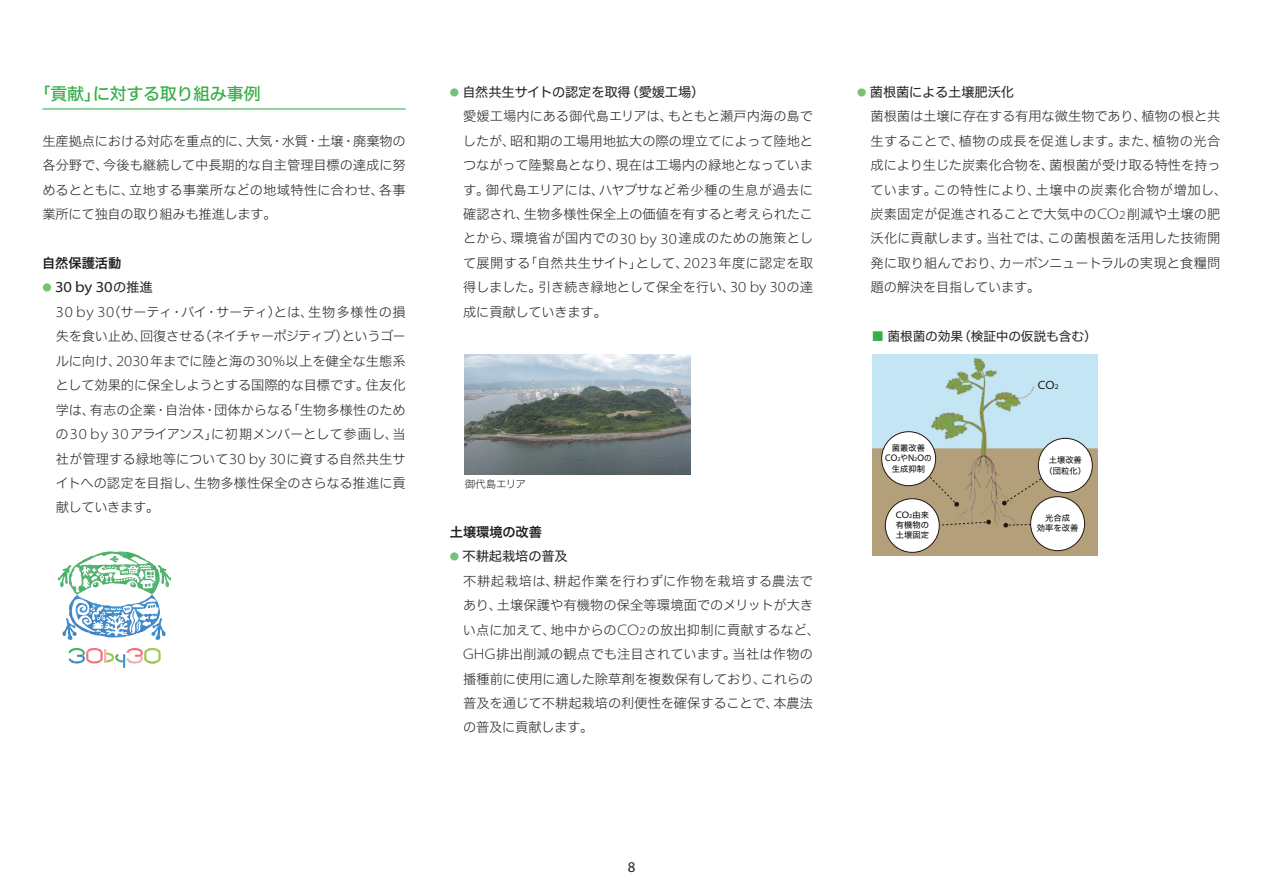
<style>
.page{position:relative;width:1263px;height:893px;background:#fff}
.page>*{position:absolute;margin:0;border:0;box-sizing:border-box;transform-origin:0 0}
.SDB横_大見出し{font:16.95px "Hira Kaku Std N W5";color:#36ad47}
.SDB横_本文{font:semi-expanded 15.3px "Myriad Pro";color:#231f20}
.t1{font:14.85px "Myriad Pro";color:#231f20}
.SDB横_本文-2{font:13.35px/24.5px "Hira Kaku Std N W2";letter-spacing:.005em;color:#231f20}
.SDB横_本文-3{font:13.35px/24.5px "Hira Kak ADK Std W2";letter-spacing:-.025em;color:#231f20;text-align:justify}
.SDB横_本文-4{font:13.35px "Hira Kaku Std N W4";letter-spacing:-.01em;color:#231f20}
.SDB横_中見出し{font:13.35px "Hira Kaku Std N W6";letter-spacing:-.005em;color:#231f20}
.SDB横_チャートタイトル{font:12.75px "Hira Kaku Std N W4";letter-spacing:-.01em;color:#231f20}
.t2{font:semi-expanded 12px "Myriad Pro";color:#211613}
.SDB横_注記{font:10.65px "Hira Kaku Std N W2";color:#231f20}
.t3{font:semi-expanded 9.6px "Myriad Pro";color:#030303;scale:.9 1}
.t4{font:semi-expanded 9.6px "Myriad Pro";color:#030303}
.t5{font:8.25px/10.4px "Hira Kaku Std N W4";color:#030303;text-align:center}
.s1{font-family:"Hira Kak ADK Std W5"}
.s2{font-family:"Hira Kak ADK Std W2"}
.s3{font-family:"Hira Kaku Std N W4";font-stretch:normal;font-size:9.3px;color:#7abf75}
.s4{font-family:"Hira Kak ADK Std W4";font-stretch:normal;font-size:13.35px}
.s5{font-family:"Hira Kaku Std N W4";font-stretch:normal;font-size:13.35px}
.s6{font-family:"Myriad Pro";font-weight:300;font-stretch:semi-expanded;font-size:15.3px}
.s7{font-family:"Hira Kaku Std N W2"}
.s8{font-size:9.3px;color:#7abf75}
.s9{font-family:"Hira Kak ADK Std W4"}
.s10{font-family:"Hira Kak ADK Std W6"}
.s11{font-family:"Myriad Pro";font-weight:300;font-stretch:semi-expanded;font-size:12.15px}
.s12{color:#36ad47}
.s13{font-size:7.2px}
.s14{font-size:5.7px}
.s15{font-family:"Hira Kak ADK Std W4";font-stretch:normal;font-size:8.25px}
.s16{font-family:"Hira Kaku Std N W4";font-stretch:normal;font-size:8.25px}
</style>
<div class="page">
<hr style="left:43px;top:108px;width:363px;height:1px;background:#36ad47">
<img style="left:872px;top:354px;width:225px;height:202px">
<svg style="left:1002px;top:471px;width:50px;height:35px"></svg>
<svg style="left:1003px;top:523px;width:27px;height:5px"></svg>
<svg style="left:939px;top:520px;width:52px;height:7px"></svg>
<svg style="left:921px;top:468px;width:38px;height:39px"></svg>
<div style="left:1038px;top:438px;width:54px;height:55px;background:#fff;border:1px solid #211613;border-radius:50%"></div>
<div style="left:1030px;top:496px;width:55px;height:55px;background:#fff;border:1px solid #211613;border-radius:50%"></div>
<div style="left:885px;top:498px;width:54px;height:55px;background:#fff;border:1px solid #211613;border-radius:50%"></div>
<div style="left:881px;top:431px;width:55px;height:55px;background:#fff;border:1px solid #211613;border-radius:50%"></div>
<img style="left:465px;top:354px;width:225px;height:120px">
<svg style="left:68px;top:648px;width:93px;height:20px"></svg>
<svg style="left:58px;top:551px;width:113px;height:89px"></svg>
<p class="SDB横_大見出し" style="left:34px;top:81px;width:229px">「貢献」<span class="s1">に</span>対<span class="s1">する</span>取<span class="s1">り</span>組<span class="s1">み</span>事例</p>
<p class="SDB横_本文-2" style="left:42px;top:128px;width:365px;text-align:justify">生産拠点<span class="s2">における</span>対応<span class="s2">を</span>重点的<span class="s2">に</span>、大気・水質・土壌・廃棄物<span class="s2">の</span>各分野<span class="s2">で</span>、今後<span class="s2">も</span>継続<span class="s2">して</span>中長期的<span class="s2">な</span>自主管理目標<span class="s2">の</span>達成<span class="s2">に</span>努<span class="s2">めるとともに</span>、立地<span class="s2">する</span>事業所<span class="s2">などの</span>地域特性<span class="s2">に</span>合<span class="s2">わせ</span>、各事業所<span class="s2">にて</span>独自<span class="s2">の</span>取<span class="s2">り</span>組<span class="s2">みも</span>推進<span class="s2">します</span>。</p>
<p class="SDB横_中見出し" style="left:42px;top:253px;width:81px">自然保護活動</p>
<p class="SDB横_本文" style="left:42px;top:278px;width:112px"><span class="s3">●</span> 30 by 30<span class="s4">の</span><span class="s5">推進</span></p>
<p class="SDB横_本文-3" style="left:56px;top:299px;width:352px"><span class="s6">30 by 30</span><span class="s7">（</span>サーティ<span class="s7">・</span>バイ<span class="s7">・</span>サーティ<span class="s7">）</span>とは<span class="s7">、生物多様性</span>の<span class="s7">損失</span>を<span class="s7">食</span>い<span class="s7">止</span>め<span class="s7">、回復</span>させる<span class="s7">（</span>ネイチャーポジティブ<span class="s7">）</span>というゴールに<span class="s7">向</span>け<span class="s7">、</span><span class="s6">2030</span><span class="s7">年</span>までに<span class="s7">陸</span>と<span class="s7">海</span>の<span class="s6">30%</span><span class="s7">以上</span>を<span class="s7">健全</span>な<span class="s7">生態系</span>として<span class="s7">効果的</span>に<span class="s7">保全</span>しようとする<span class="s7">国際的</span>な<span class="s7">目標</span>です<span class="s7">。住友化学</span>は<span class="s7">、有志</span>の<span class="s7">企業・自治体・団体</span>からなる<span class="s7">「生物多様性</span>のための<span class="s6">30 by 30</span>アライアンス<span class="s7">」</span>に<span class="s7">初期</span>メンバーとして<span class="s7">参画</span>し<span class="s7">、当社</span>が<span class="s7">管理</span>する<span class="s7">緑地等</span>について<span class="s6">30 by 30</span>に<span class="s7">資</span>する<span class="s7">自然共生</span>サイトへの<span class="s7">認定</span>を<span class="s7">目指</span>し<span class="s7">、生物多様性保全</span>のさらなる<span class="s7">推進</span>に<span class="s7">貢献</span>していきます<span class="s7">。</span></p>
<p class="SDB横_本文-4" style="left:450px;top:82px;width:256px"><span class="s8">●</span> 自然共生<span class="s9">サイトの</span>認定<span class="s9">を</span>取得（愛媛工場）</p>
<p class="SDB横_本文-3" style="left:463px;top:104px;width:352px"><span class="s7">愛媛工場内</span>にある<span class="s7">御代島</span>エリアは<span class="s7">、</span>もともと<span class="s7">瀬戸内海</span>の<span class="s7">島</span>でしたが<span class="s7">、昭和期</span>の<span class="s7">工場用地拡大</span>の<span class="s7">際</span>の<span class="s7">埋立</span>てによって<span class="s7">陸地</span>とつながって<span class="s7">陸繋島</span>となり<span class="s7">、現在</span>は<span class="s7">工場内</span>の<span class="s7">緑地</span>となっています<span class="s7">。御代島</span>エリアには<span class="s7">、</span>ハヤブサなど<span class="s7">希少種</span>の<span class="s7">生息</span>が<span class="s7">過去</span>に<span class="s7">確認</span>され<span class="s7">、生物多様性保全上</span>の<span class="s7">価値</span>を<span class="s7">有</span>すると<span class="s7">考</span>えられたことから<span class="s7">、環境省</span>が<span class="s7">国内</span>での<span class="s6">30 by 30</span><span class="s7">達成</span>のための<span class="s7">施策</span>として<span class="s7">展開</span>する<span class="s7">「自然共生</span>サイト<span class="s7">」</span>として<span class="s7">、</span><span class="s6">2023</span><span class="s7">年度</span>に<span class="s7">認定</span>を<span class="s7">取得</span>しました<span class="s7">。引</span>き<span class="s7">続</span>き<span class="s7">緑地</span>として<span class="s7">保全</span>を<span class="s7">行</span>い<span class="s7">、</span><span class="s6">30 by 30</span>の<span class="s7">達成</span>に<span class="s7">貢献</span>していきます<span class="s7">。</span></p>
<p class="SDB横_注記" style="left:465px;top:476px;width:63px">御代島<span class="s2">エリア</span></p>
<p class="SDB横_中見出し" style="left:450px;top:522px;width:94px">土壌環境<span class="s10">の</span>改善</p>
<p class="SDB横_本文-4" style="left:450px;top:546px;width:120px"><span class="s8">●</span> 不耕起栽培<span class="s9">の</span>普及</p>
<p class="SDB横_本文-2" style="left:463px;top:568px;width:359px">不耕起栽培<span class="s2">は</span>、耕起作業<span class="s2">を</span>行<span class="s2">わずに</span>作物<span class="s2">を</span>栽培<span class="s2">する</span>農法<span class="s2">であり</span>、土壌保護<span class="s2">や</span>有機物<span class="s2">の</span>保全等環境面<span class="s2">でのメリットが</span>大<span class="s2">きい</span>点<span class="s2">に</span>加<span class="s2">えて</span>、地中<span class="s2">からの</span><span class="s6">CO</span><span class="s11">2</span><span class="s2">の</span>放出抑制<span class="s2">に</span>貢献<span class="s2">するなど</span>、<br><span class="s6">GHG</span>排出削減<span class="s2">の</span>観点<span class="s2">でも</span>注目<span class="s2">されています</span>。当社<span class="s2">は</span>作物<span class="s2">の</span>播種前<span class="s2">に</span>使用<span class="s2">に</span>適<span class="s2">した</span>除草剤<span class="s2">を</span>複数保有<span class="s2">しており</span>、<span class="s2">これらの</span>普及<span class="s2">を</span>通<span class="s2">じて</span>不耕起栽培<span class="s2">の</span>利便性<span class="s2">を</span>確保<span class="s2">することで</span>、本農法<span class="s2">の</span>普及<span class="s2">に</span>貢献<span class="s2">します</span>。</p>
<p class="SDB横_本文-4" style="left:857px;top:82px;width:158px"><span class="s8">●</span> 菌根菌<span class="s9">による</span>土壌肥沃化</p>
<p class="SDB横_本文-2" style="left:870px;top:104px;width:358px">菌根菌<span class="s2">は</span>土壌<span class="s2">に</span>存在<span class="s2">する</span>有用<span class="s2">な</span>微生物<span class="s2">であり</span>、植物<span class="s2">の</span>根<span class="s2">と</span>共生<span class="s2">することで</span>、植物<span class="s2">の</span>成長<span class="s2">を</span>促進<span class="s2">します</span>。<span class="s2">また</span>、植物<span class="s2">の</span>光合成<span class="s2">により</span>生<span class="s2">じた</span>炭素化合物<span class="s2">を</span>、菌根菌<span class="s2">が</span>受<span class="s2">け</span>取<span class="s2">る</span>特性<span class="s2">を</span>持<span class="s2">っています</span>。<span class="s2">この</span>特性<span class="s2">により</span>、土壌中<span class="s2">の</span>炭素化合物<span class="s2">が</span>増加<span class="s2">し</span>、炭素固定<span class="s2">が</span>促進<span class="s2">されることで</span>大気中<span class="s2">の</span><span class="s6">CO</span><span class="s11">2</span>削減<span class="s2">や</span>土壌<span class="s2">の</span>肥沃化<span class="s2">に</span>貢献<span class="s2">します</span>。当社<span class="s2">では</span>、<span class="s2">この</span>菌根菌<span class="s2">を</span>活用<span class="s2">した</span>技術開発<span class="s2">に</span>取<span class="s2">り</span>組<span class="s2">んでおり</span>、<span class="s2">カーボンニュートラルの</span>実現<span class="s2">と</span>食糧問題<span class="s2">の</span>解決<span class="s2">を</span>目指<span class="s2">しています</span>。</p>
<p class="SDB横_チャートタイトル" style="left:871px;top:326px;width:227px"><span class="s12">■</span> 菌根菌<span class="s9">の</span>効果（検証中<span class="s9">の</span>仮説<span class="s9">も</span>含<span class="s9">む</span>）</p>
<p class="t2" style="left:1038px;top:377px;width:22px">CO<span class="s13">2</span></p>
<p class="t5" style="left:892px;top:443px;width:35px">菌叢改善</p>
<p class="t3" style="left:885px;top:452px;width:53px">CO<span class="s14">2</span><span class="s15">や</span>N<span class="s14">2</span>O<span class="s15">の</span></p>
<p class="t5" style="left:892px;top:463px;width:35px">生成抑制</p>
<p class="t4" style="left:896px;top:508px;width:35px">CO<span class="s14">2</span><span class="s16">由来</span></p>
<p class="t5" style="left:896px;top:520px;width:35px;text-align:left">有機物<span class="s9">の</span>土壌固定</p>
<p class="t5" style="left:1044px;top:455px;width:43px">土壌改善（団粒化）</p>
<p class="t5" style="left:1037px;top:512px;width:43px">光合成<br>効率<span class="s9">を</span>改善</p>
<p class="t1" style="left:628px;top:857px;width:9px">8</p>
</div>
